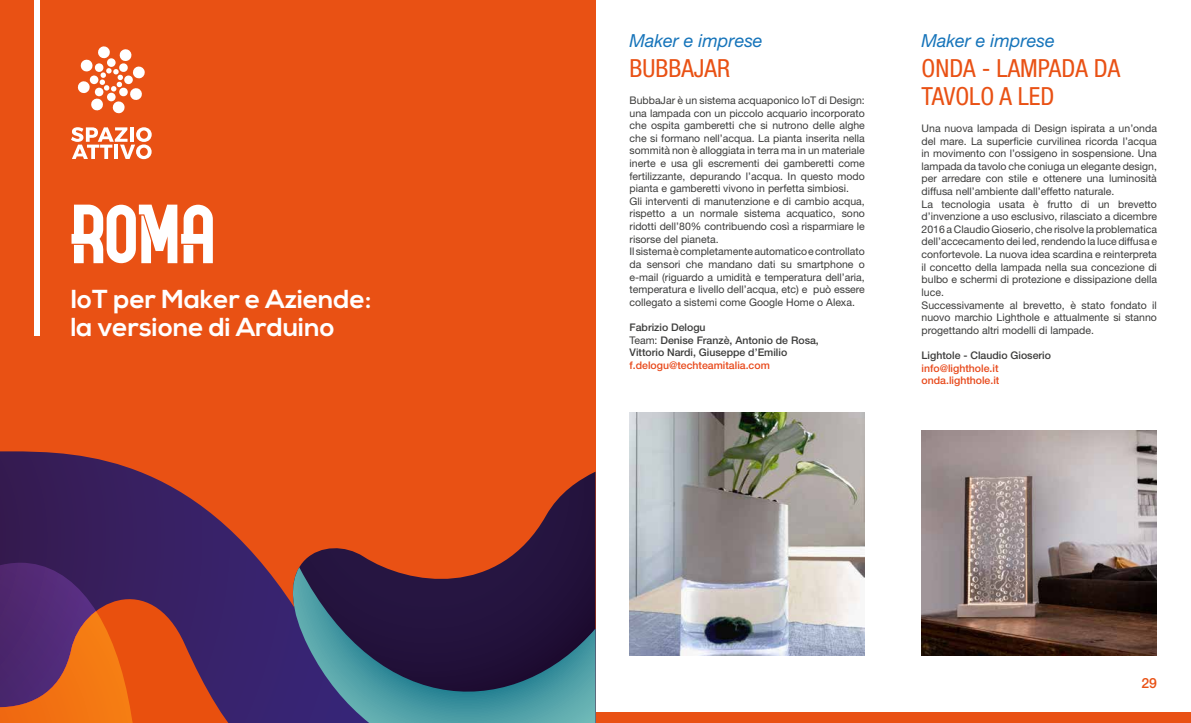
<style>
.page{position:relative;width:1191px;height:723px;background:#fff}
.page>*{position:absolute;margin:0;border:0;box-sizing:border-box;transform-origin:0 0}
.t1{font:85px "Ordinary";color:#fff}
.t2{font:700 26px/28px "Nexa";color:#fff}
.t3{font:condensed 25px/28px "Helvetica Neue LT Std";color:#e95114}
.t4{font:italic 18px "Helvetica Neue LT Std";color:#1674ba}
.t5{font:500 14px "Helvetica Neue LT Std";color:#e95114}
.t6{font:10.5px/12.6px "Helvetica Neue LT Std";color:#3c3c3b}
.t7{font:500 10.5px/12.6px "Helvetica Neue LT Std";color:#3c3c3b}
.t8{font:500 10.5px/12.6px "Helvetica Neue LT Std";color:#e8491b}
.s1{font-weight:400}
</style>
<div class="page">
<div style="left:0;top:713px;width:1191px;height:10px;background:#e95114"></div>
<div style="left:0;top:0;width:595px;height:723px;background:#e95114"></div>
<svg style="left:71px;top:127px;width:81px;height:32px"></svg>
<svg style="left:77px;top:46px;width:68px;height:68px"></svg>
<div style="left:34px;top:0;width:6px;height:336px;background:#fff"></div>
<svg style="left:0;top:451px;width:595px;height:116px"></svg>
<svg style="left:299px;top:567px;width:296px;height:156px;background:#323b58"></svg>
<svg style="left:277px;top:568px;width:119px;height:155px;background:#3e4a71"></svg>
<svg style="left:0;top:563px;width:277px;height:160px"></svg>
<img style="left:629px;top:412px;width:236px;height:244px">
<img style="left:921px;top:431px;width:236px;height:225px">
<h1 class="t1" style="left:71px;top:184px;width:146px">ROMA</h1>
<h2 class="t2" style="left:71px;top:286px;width:302px">IoT per Maker e Aziende: la versione di Arduino</h2>
<h3 class="t4" style="left:629px;top:30px;width:135px">Maker e imprese</h3>
<h3 class="t4" style="left:921px;top:30px;width:135px">Maker e imprese</h3>
<h3 class="t3" style="left:629px;top:54px;width:102px">BUBBAJAR</h3>
<p class="t6" style="left:629px;top:94px;width:237px">BubbaJar è un sistema acquaponico IoT di Design: una lampada con un piccolo acquario incorporato che ospita gamberetti che si nutrono delle alghe che si formano nell’acqua. La pianta inserita nella sommità non è alloggiata in terra ma in un materiale inerte e usa gli escrementi dei gamberetti come fertilizzante, depurando l’acqua. In questo modo pianta e gamberetti vivono in perfetta simbiosi.<br>Gli interventi di manutenzione e di cambio acqua, rispetto a un normale sistema acquatico, sono ridotti dell’80% contribuendo così a risparmiare le risorse del pianeta.<br>Il sistema è completamente automatico e controllato da sensori che mandano dati su smartphone o e-mail (riguardo a umidità e temperatura dell’aria, temperatura e livello dell’acqua, etc) e può essere collegato a sistemi come Google Home o Alexa.</p>
<p class="t7" style="left:629px;top:321px;width:191px">Fabrizio Delogu<br><span class="s1">Team:</span> Denise Franzè, Antonio de Rosa,<br>Vittorio Nardi, Giuseppe d’Emilio</p>
<p class="t8" style="left:629px;top:359px;width:142px">f.delogu@techteamitalia.com</p>
<h3 class="t3" style="left:921px;top:54px;width:200px">ONDA - LAMPADA DA<br>TAVOLO A LED</h3>
<p class="t6" style="left:921px;top:122px;width:237px">Una nuova lampada di Design ispirata a un’onda del mare. La superficie curvilinea ricorda l’acqua in movimento con l’ossigeno in sospensione. Una lampada da tavolo che coniuga un elegante design, per arredare con stile e ottenere una luminosità diffusa nell’ambiente dall’effetto naturale.<br>La tecnologia usata è frutto di un brevetto d’invenzione a uso esclusivo, rilasciato a dicembre 2016 a Claudio Gioserio, che risolve la problematica dell’accecamento dei led, rendendo la luce diffusa e confortevole. La nuova idea scardina e reinterpreta il concetto della lampada nella sua concezione di bulbo e schermi di protezione e dissipazione della luce.<br>Successivamente al brevetto, è stato fondato il nuovo marchio Lighthole e attualmente si stanno progettando altri modelli di lampade.</p>
<p class="t7" style="left:921px;top:349px;width:131px">Lightole - Claudio Gioserio</p>
<p class="t8" style="left:921px;top:361px;width:79px">info@lighthole.it onda.lighthole.it</p>
<h3 class="t5" style="left:1141px;top:674px;width:17px">29</h3>
</div>
